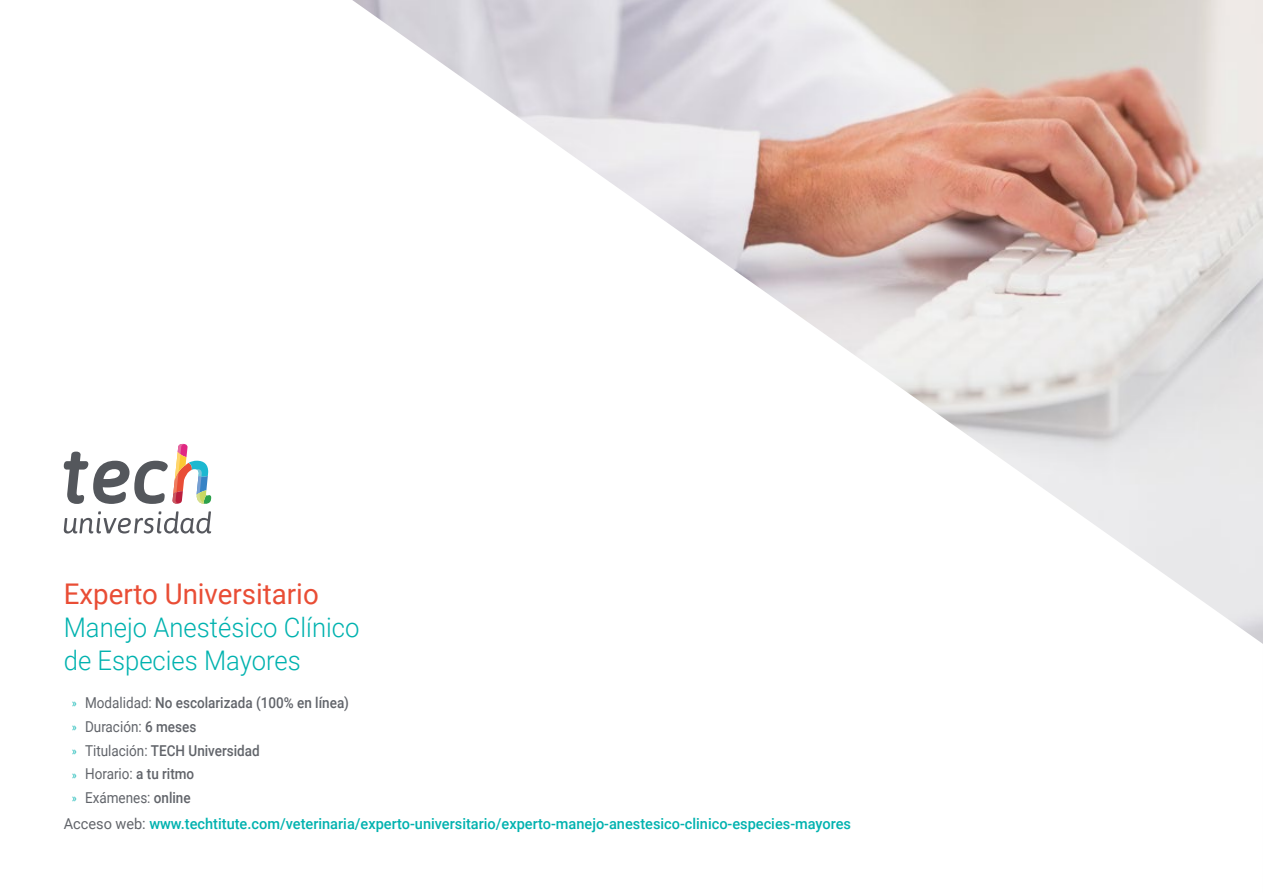
<style>
.page{position:relative;width:1263px;height:893px;background:#fff}
.page>*{position:absolute;margin:0;border:0;box-sizing:border-box;transform-origin:0 0}
.t1{font:28.5px "Roboto";color:#e94d35}
.t2{font:300 27px/33px "Roboto";color:#00b2af;scale:.95 1}
.t3{font:500 15px/23.7px "Roboto";color:#61646a;scale:.9 1}
.t4{font:500 15px "Roboto";color:#00b2af}
.s1{font-family:"Myriad Pro";font-weight:400;font-size:12px;color:#00b2af}
.s2{font-weight:400}
.s3{font-weight:400;color:#61646a}
</style>
<div class="page">
<img style="left:352px;top:0;width:911px;height:644px">
<svg style="left:64px;top:444px;width:147px;height:60px"></svg>
<svg style="left:64px;top:511px;width:147px;height:22px"></svg>
<h1 class="t1" style="left:64px;top:574px;width:256px">Experto Universitario</h1>
<h2 class="t2" style="left:64px;top:610px;width:313px">Manejo Anestésico Clínico de Especies Mayores</h2>
<p class="t3" style="left:72px;top:690px;width:309px"><span class="s1">»</span> <span class="s2">Modalidad:</span> No escolarizada (100% en línea) <span class="s1">»</span> <span class="s2">Duración:</span> 6 meses<br><span class="s1">»</span> <span class="s2">Titulación:</span> TECH Universidad<br><span class="s1">»</span> <span class="s2">Horario:</span> a tu ritmo<br><span class="s1">»</span> <span class="s2">Exámenes:</span> online</p>
<p class="t4" style="left:64px;top:813px;width:789px"><span class="s3">Acceso web:</span> www.techtitute.com/veterinaria/experto-universitario/experto-manejo-anestesico-clinico-especies-mayores</p>
</div>
